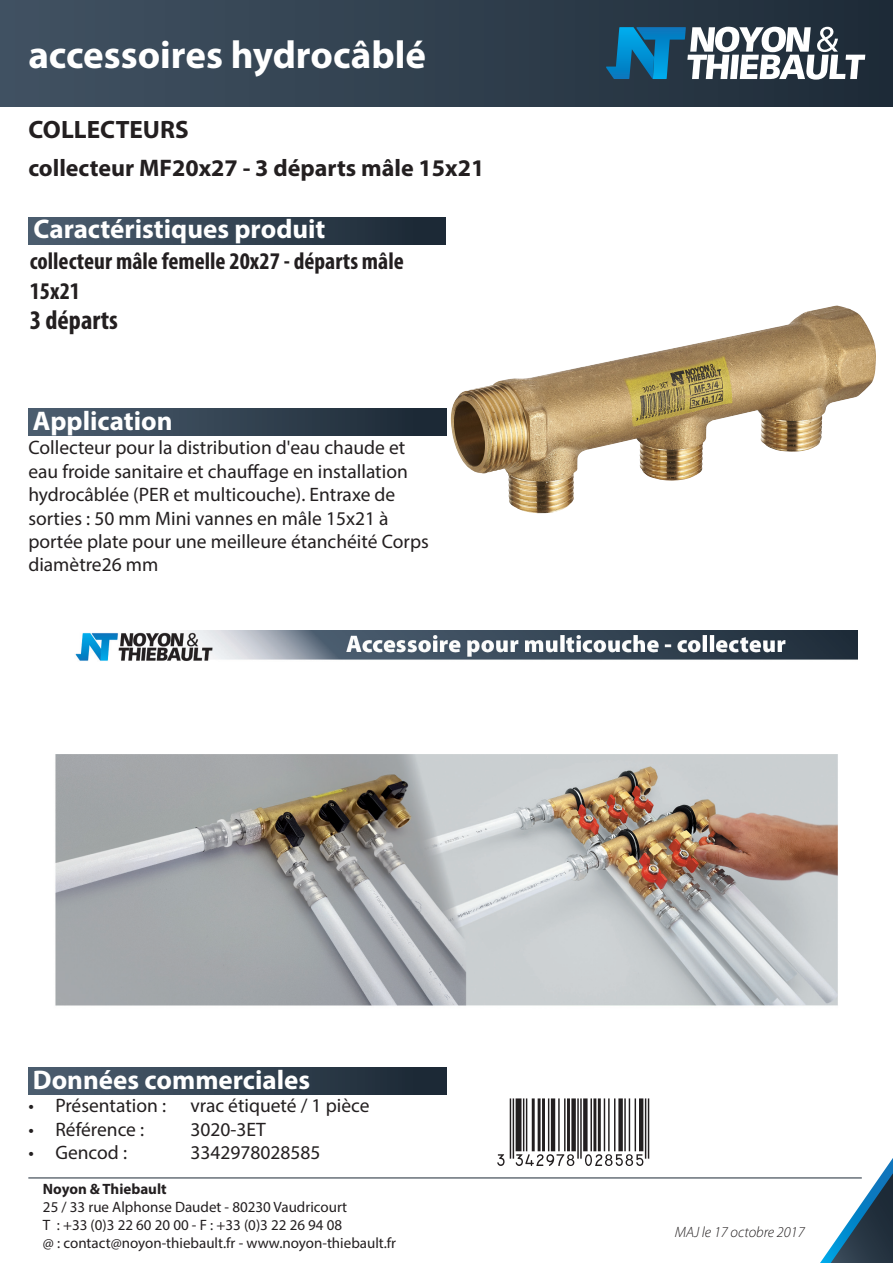
<style>
.page{position:relative;width:893px;height:1263px;background:#fff}
.page>*{position:absolute;margin:0;border:0;box-sizing:border-box;transform-origin:0 0}
.t1{font:700 39px "Myriad Pro";color:#fff}
.t2{font:700 27px "Myriad Pro";color:#fff}
.t3{font:700 condensed 27px "Myriad Pro";color:#231f20}
.t4{font:700 25.2px "Myriad Pro";color:#231f20}
.t5{font:700 condensed 24px/30px "Myriad Pro";color:#231f20}
.t6{font:700 24px "Myriad Pro";color:#231f20}
.t7{font:19.5px/23.4px "Myriad Pro";color:#231f20}
.t8{font:15px/18px "Myriad Pro";color:#231f20}
.t9{font:italic 300 15px "Myriad Pro";color:#231f20}
.s1{font-weight:700}
</style>
<div class="page">
<hr style="left:28px;top:1177px;width:834px;height:1px;background:#1c2936">
<div style="left:28px;top:218px;width:417px;height:26px;background:linear-gradient(to right,#4c5e70,#1a2834)"></div>
<div style="left:0;top:0;width:893px;height:106px;background:linear-gradient(to right,#415262,#1e2c38)"></div>
<svg style="left:606px;top:27px;width:259px;height:53px"></svg>
<svg style="left:820px;top:1158px;width:73px;height:105px"></svg>
<img style="left:450px;top:306px;width:426px;height:208px">
<img style="left:55px;top:630px;width:802px;height:376px">
<div style="left:28px;top:408px;width:418px;height:27px;background:linear-gradient(to right,#4c5e70,#1b2834)"></div>
<div style="left:28px;top:1067px;width:418px;height:27px;background:linear-gradient(to right,#4c5e70,#1b2834)"></div>
<p class="t1" style="left:28px;top:30px;width:399px">accessoires hydrocâblé</p>
<p class="t4" style="left:28px;top:113px;width:162px">COLLECTEURS</p>
<p class="t6" style="left:28px;top:153px;width:457px">collecteur MF20x27 - 3 départs mâle 15x21</p>
<p class="t2" style="left:34px;top:212px;width:293px">Caractéristiques produit</p>
<p class="t5" style="left:30px;top:245px;width:376px">collecteur mâle femelle 20x27 - départs mâle<br>15x21</p>
<p class="t3" style="left:30px;top:303px;width:90px">3 départs</p>
<p class="t2" style="left:33px;top:403px;width:141px">Application</p>
<p class="t7" style="left:28px;top:436px;width:402px">Collecteur pour la distribution d'eau chaude et eau froide sanitaire et chauffage en installation hydrocâblée (PER et multicouche). Entraxe de sorties : 50 mm Mini vannes en mâle 15x21 à portée plate pour une meilleure étanchéité Corps diamètre26 mm</p>
<p class="t2" style="left:33px;top:1062px;width:279px">Données commerciales</p>
<p class="t7" style="left:28px;top:1094px;width:343px">• Présentation : vrac étiqueté / 1 pièce</p>
<p class="t7" style="left:28px;top:1117px;width:117px">• Référence :</p>
<p class="t7" style="left:190px;top:1117px;width:77px">3020-3ET</p>
<p class="t7" style="left:28px;top:1141px;width:100px">• Gencod :</p>
<p class="t7" style="left:190px;top:1141px;width:132px">3342978028585</p>
<p class="t8" style="left:43px;top:1180px;width:355px"><span class="s1">Noyon &amp; Thiebault<br></span>25 / 33 rue Alphonse Daudet - 80230 Vaudricourt<br>T : +33 (0)3 22 60 20 00 - F : +33 (0)3 22 26 94 08<br>@ : contact@noyon-thiebault.fr - www.noyon-thiebault.fr</p>
<p class="t9" style="left:675px;top:1223px;width:131px">MAJ le 17 octobre 2017</p>
</div>
